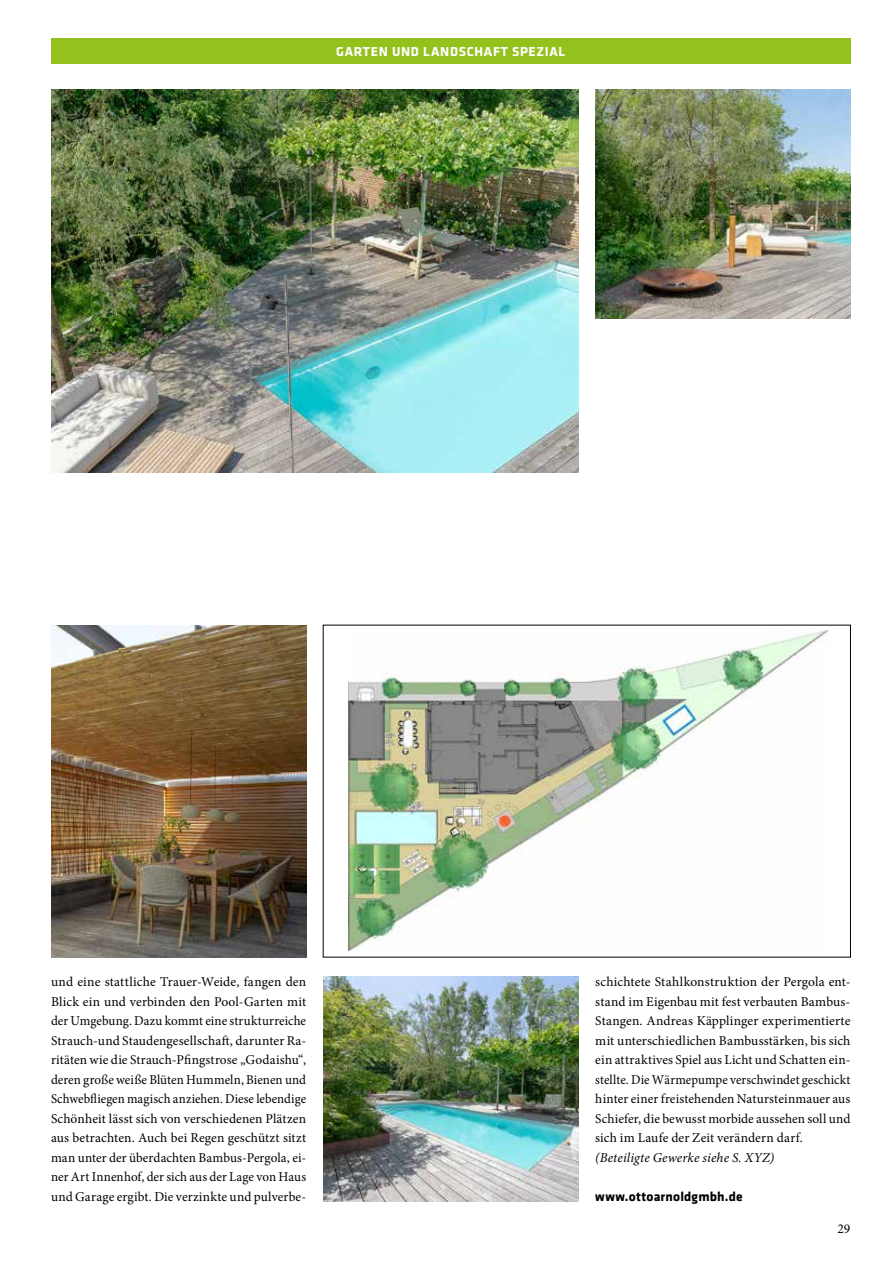
<style>
.page{position:relative;width:893px;height:1263px;background:#fff}
.page>*{position:absolute;margin:0;border:0;box-sizing:border-box;transform-origin:0 0}
.t1{font:13.5px/19.5px "Minion Pro";letter-spacing:.005em;color:#000;text-align:justify}
.t2{font:italic 13.5px "Minion Pro";letter-spacing:.01em;color:#000}
.t3{font:700 13.5px "Klavika Basic";letter-spacing:.05em;color:#fff}
.t4{font:700 13.5px "Klavika Basic";letter-spacing:.015em;color:#000}
</style>
<div class="page">
<div style="left:51px;top:38px;width:799px;height:26px;background:#94c11c"></div>
<img style="left:51px;top:89px;width:527px;height:383px">
<img style="left:349px;top:630px;width:478px;height:321px">
<img style="left:595px;top:89px;width:255px;height:230px">
<img style="left:51px;top:625px;width:255px;height:332px">
<img style="left:323px;top:977px;width:255px;height:224px">
<p class="t3" style="left:336px;top:42px;width:231px">GARTEN UND LANDSCHAFT SPEZIAL</p>
<p class="t1" style="left:51px;top:972px;width:257px">und eine stattliche Trauer-Weide, fangen den Blick ein und verbinden den Pool-Garten mit der Umgebung. Dazu kommt eine strukturreiche Strauch-und Staudengesellschaft, darunter Ra&shy;ritäten wie die Strauch-Pfingstrose „Godaishu“, deren große weiße Blüten Hummeln, Bienen und Schwebfliegen magisch anziehen. Diese lebendige Schönheit lässt sich von verschiedenen Plätzen aus betrachten. Auch bei Regen geschützt sitzt man unter der überdachten Bambus-Pergola, ei&shy;ner Art Innenhof, der sich aus der Lage von Haus und Garage ergibt. Die verzinkte und pulverbe-</p>
<p class="t1" style="left:595px;top:972px;width:257px">schichtete Stahlkonstruktion der Pergola ent&shy;stand im Eigenbau mit fest verbauten Bambus-Stangen. Andreas Käpplinger experimentierte mit unterschiedlichen Bambusstärken, bis sich ein attraktives Spiel aus Licht und Schatten ein&shy;stellte. Die Wärmepumpe verschwindet geschickt hinter einer freistehenden Natursteinmauer aus Schiefer, die bewusst morbide aussehen soll und sich im Laufe der Zeit verändern darf.</p>
<p class="t2" style="left:595px;top:1148px;width:180px">(Beteiligte Gewerke siehe S. XYZ)</p>
<p class="t4" style="left:595px;top:1187px;width:149px">www.ottoarnoldgmbh.de</p>
<p class="t1" style="left:837px;top:1219px;width:14px">29</p>
</div>
